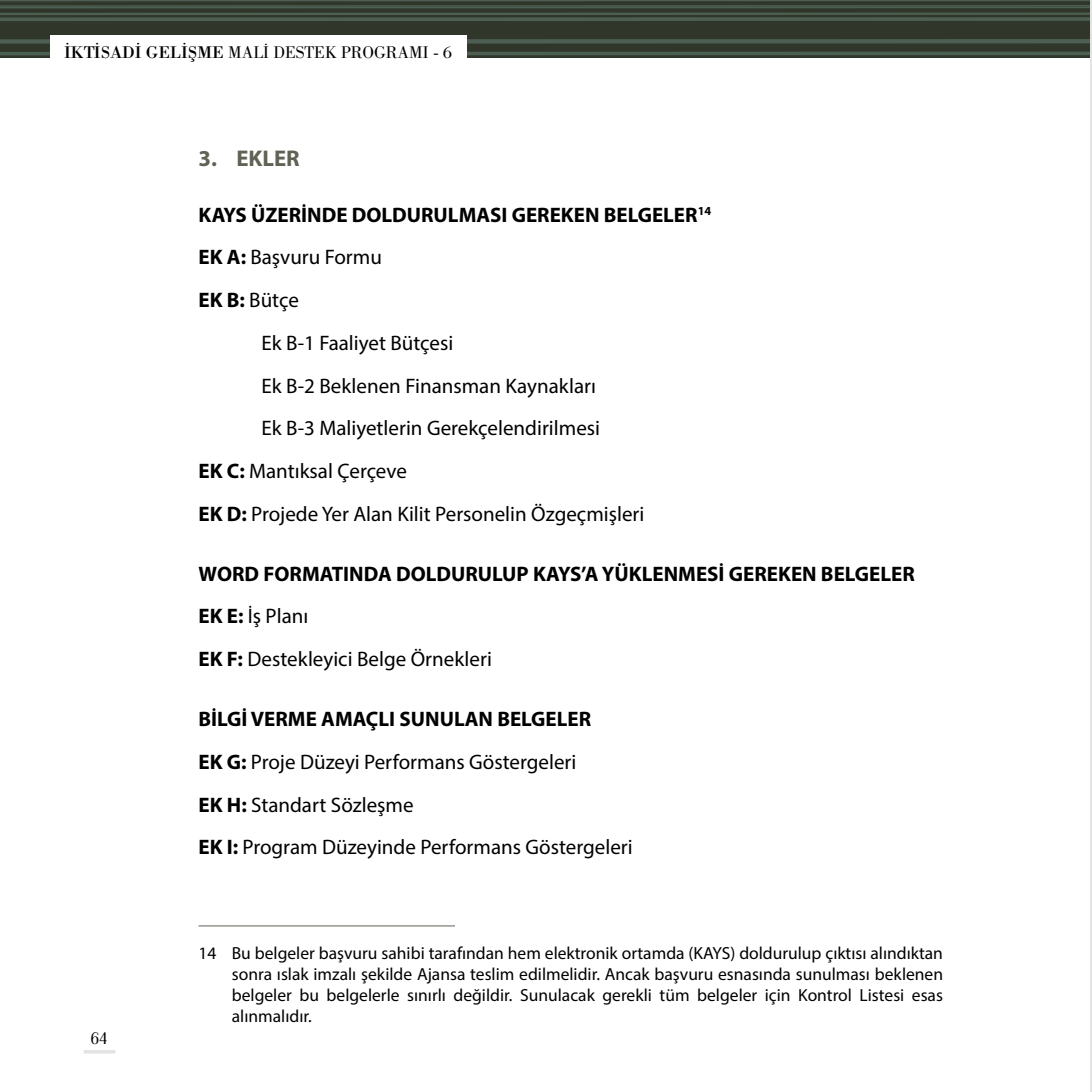
<style>
.page{position:relative;width:1092px;height:1092px;background:#fff}
.page>*{position:absolute;margin:0;border:0;box-sizing:border-box;transform-origin:0 0}
.t1{font:700 22.75px "Myriad Pro";color:#5f6254}
.t2{font:21px/42.7px "Myriad Pro";color:#000}
.t3{font:700 21px/42.7px "Myriad Pro";color:#000}
.t4{font:17.5px/21px "Myriad Pro";color:#000;text-align:justify}
.t5{font:300 17.5px "Bodoni";color:#000}
.t6{font:17.5px "Britannic Light Tr";color:#000}
.s1{font-weight:500}
.s2{font-weight:700}
.s3{font-weight:400}
</style>
<div class="page">
<svg style="left:84px;top:1050px;width:31px;height:3px"></svg>
<div style="left:0;top:0;width:1091px;height:58px;background:#31362a"></div>
<hr style="left:0;top:1px;width:1091px;height:1px;background:#4c5f52">
<svg style="left:0;top:0;width:1090px;height:1px"></svg>
<hr style="left:0;top:5px;width:1091px;height:2px;background:#4c5f52">
<hr style="left:0;top:6px;width:1091px;height:2px;background:#4c5f52">
<hr style="left:0;top:12px;width:1091px;height:3px;background:#4c5f52">
<svg style="left:0;top:17px;width:1090px;height:4px;fill:#4c5f52"></svg>
<svg style="left:0;top:51px;width:1090px;height:4px;fill:#4c5f52"></svg>
<div style="left:0;top:39px;width:1091px;height:5px;background:#4c5f52"></div>
<div style="left:50px;top:36px;width:416px;height:31px;background:#fff"></div>
<hr style="left:198px;top:925px;width:257px;height:1px;background:#5f6254">
<hr style="left:1090px;top:0;width:1px;height:1091px;background:#e3e3e3">
<p class="t5" style="left:64px;top:42px;width:389px"><span class="s1">İKTİSADİ GELİŞME</span> MALİ DESTEK PROGRAMI - 6</p>
<p class="t1" style="left:198px;top:143px;width:103px">3. EKLER</p>
<p class="t3" style="left:198px;top:192px;width:514px">KAYS ÜZERİNDE DOLDURULMASI GEREKEN BELGELER<sup>14</sup></p>
<p class="t2" style="left:198px;top:236px;width:185px"><span class="s2">EK A:</span> Başvuru Formu</p>
<p class="t2" style="left:198px;top:278px;width:102px"><span class="s2">EK B:</span> Bütçe</p>
<p class="t2" style="left:261px;top:321px;width:193px">Ek B-1 Faaliyet Bütçesi</p>
<p class="t2" style="left:261px;top:364px;width:336px">Ek B-2 Beklenen Finansman Kaynakları</p>
<p class="t2" style="left:261px;top:406px;width:340px">Ek B-3 Maliyetlerin Gerekçelendirilmesi</p>
<p class="t2" style="left:198px;top:449px;width:210px"><span class="s2">EK C:</span> Mantıksal Çerçeve</p>
<p class="t2" style="left:198px;top:492px;width:447px"><span class="s2">EK D:</span> Projede Yer Alan Kilit Personelin Özgeçmişleri</p>
<p class="t3" style="left:198px;top:551px;width:717px">WORD FORMATINDA DOLDURULUP KAYS’A YÜKLENMESİ GEREKEN BELGELER<br>EK E: <span class="s3">İş Planı<br></span>EK F: <span class="s3">Destekleyici Belge Örnekleri</span></p>
<p class="t2" style="left:198px;top:697px;width:436px"><span class="s2">BİLGİ VERME AMAÇLI SUNULAN BELGELER<br>EK G:</span> Proje Düzeyi Performans Göstergeleri<br><span class="s2">EK H:</span> Standart Sözleşme<br><span class="s2">EK I:</span> Program Düzeyinde Performans Göstergeleri</p>
<p class="t6" style="left:90px;top:1028px;width:19px">64</p>
<p class="t4" style="left:232px;top:942px;width:712px;text-indent:-33px">14 Bu belgeler başvuru sahibi tarafından hem elektronik ortamda (KAYS) doldurulup çıktısı alındıktan sonra ıslak imzalı şekilde Ajansa teslim edilmelidir. Ancak başvuru esnasında sunulması beklenen belgeler bu belgelerle sınırlı değildir. Sunulacak gerekli tüm belgeler için Kontrol Listesi esas alınmalıdır.</p>
</div>
